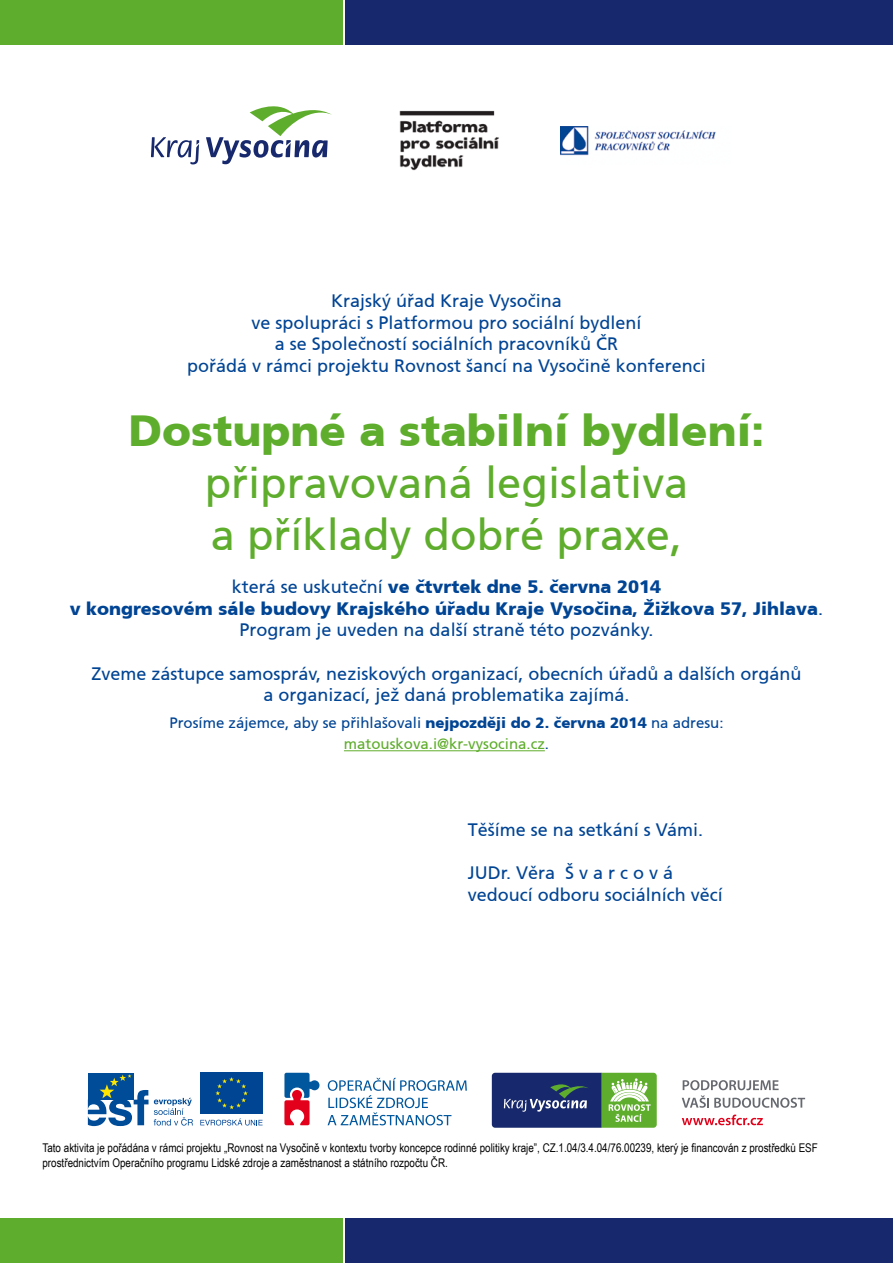
<style>
.page{position:relative;width:893px;height:1263px;background:#fff}
.page>*{position:absolute;margin:0;border:0;box-sizing:border-box;transform-origin:0 0}
.t1{font:43.5px/52.2px "Frutiger CE";color:#5fad2c}
.t2{font:900 43.5px "Frutiger CE";color:#5fad2c}
.t3{font:18px/21.6px "Frutiger CE";color:#004494;text-align:center}
.t4{font:900 18px/21.6px "Frutiger CE";color:#004494;text-align:center}
.t5{font:15px/21.6px "Frutiger CE";color:#004494;text-align:center}
.t6{font:12px/15px "Arial Narrow";color:#000}
.s1{font-weight:400}
.s2{font-weight:900}
.s3{color:#5fad2c}
</style>
<div class="page">
<svg style="left:206px;top:106px;width:126px;height:58px"></svg>
<svg style="left:151px;top:137px;width:48px;height:27px"></svg>
<svg style="left:328px;top:1078px;width:139px;height:47px"></svg>
<svg style="left:284px;top:1073px;width:35px;height:52px"></svg>
<div style="left:200px;top:1073px;width:63px;height:41px;background:#004494"></div>
<svg style="left:215px;top:1077px;width:33px;height:32px"></svg>
<svg style="left:200px;top:1118px;width:63px;height:7px"></svg>
<svg style="left:682px;top:1080px;width:123px;height:28px"></svg>
<svg style="left:682px;top:1114px;width:81px;height:11px"></svg>
<div style="left:88px;top:1073px;width:46px;height:27px;background:#004c98"></div>
<svg style="left:88px;top:1074px;width:105px;height:52px"></svg>
<svg style="left:492px;top:1073px;width:165px;height:55px;background:#46666c"></svg>
<hr style="left:344px;top:750px;width:201px;height:1px;background:#5fad2c">
<div style="left:345px;top:0;width:548px;height:45px;background:#17296c"></div>
<div style="left:0;top:0;width:342px;height:45px;background:#5fad2c"></div>
<div style="left:345px;top:1218px;width:548px;height:45px;background:#17296c"></div>
<div style="left:0;top:1218px;width:342px;height:45px;background:#5fad2c"></div>
<img style="left:399px;top:110px;width:100px;height:61px">
<img style="left:561px;top:126px;width:155px;height:30px">
<p class="t3" style="left:187px;top:290px;width:520px">Krajský úřad Kraje Vysočina<br>ve spolupráci s Platformou pro sociální bydlení<br>a se Společností sociálních pracovníků ČR<br>pořádá v rámci projektu Rovnost šancí na Vysočině konferenci</p>
<h1 class="t2" style="left:128px;top:404px;width:638px">Dostupné a stabilní bydlení:</h1>
<h1 class="t1" style="left:205px;top:456px;width:485px">připravovaná legislativa a příklady dobré praxe,</h1>
<p class="t4" style="left:70px;top:576px;width:755px"><span class="s1">která se uskuteční</span> ve čtvrtek dne 5. června 2014<br>v kongresovém sále budovy Krajského úřadu Kraje Vysočina, Žižkova 57, Jihlava<span class="s1">.<br>Program je uveden na další straně této pozvánky.</span></p>
<p class="t3" style="left:92px;top:662px;width:711px">Zveme zástupce samospráv, neziskových organizací, obecních úřadů a dalších orgánů a organizací, jež daná problematika zajímá.</p>
<p class="t5" style="left:169px;top:712px;width:556px">Prosíme zájemce, aby se přihlašovali <span class="s2">nejpozději do 2. června 2014</span> na adresu: <span class="s3">matouskova.i@kr-vysocina.cz</span>.</p>
<p class="t3" style="left:468px;top:818px;width:237px">Těšíme se na setkání s Vámi.</p>
<p class="t3" style="left:468px;top:862px;width:257px;text-align:left">JUDr. Věra Š v a r c o v á vedoucí odboru sociálních věcí</p>
<p class="t6" style="left:43px;top:1139px;width:777px">Tato aktivita je pořádána v rámci projektu „Rovnost na Vysočině v kontextu tvorby koncepce rodinné politiky kraje”, CZ.1.04/3.4.04/76.00239, který je financován z prostředků ESF prostřednictvím Operačního programu Lidské zdroje a zaměstnanost a státního rozpočtu ČR.</p>
</div>
